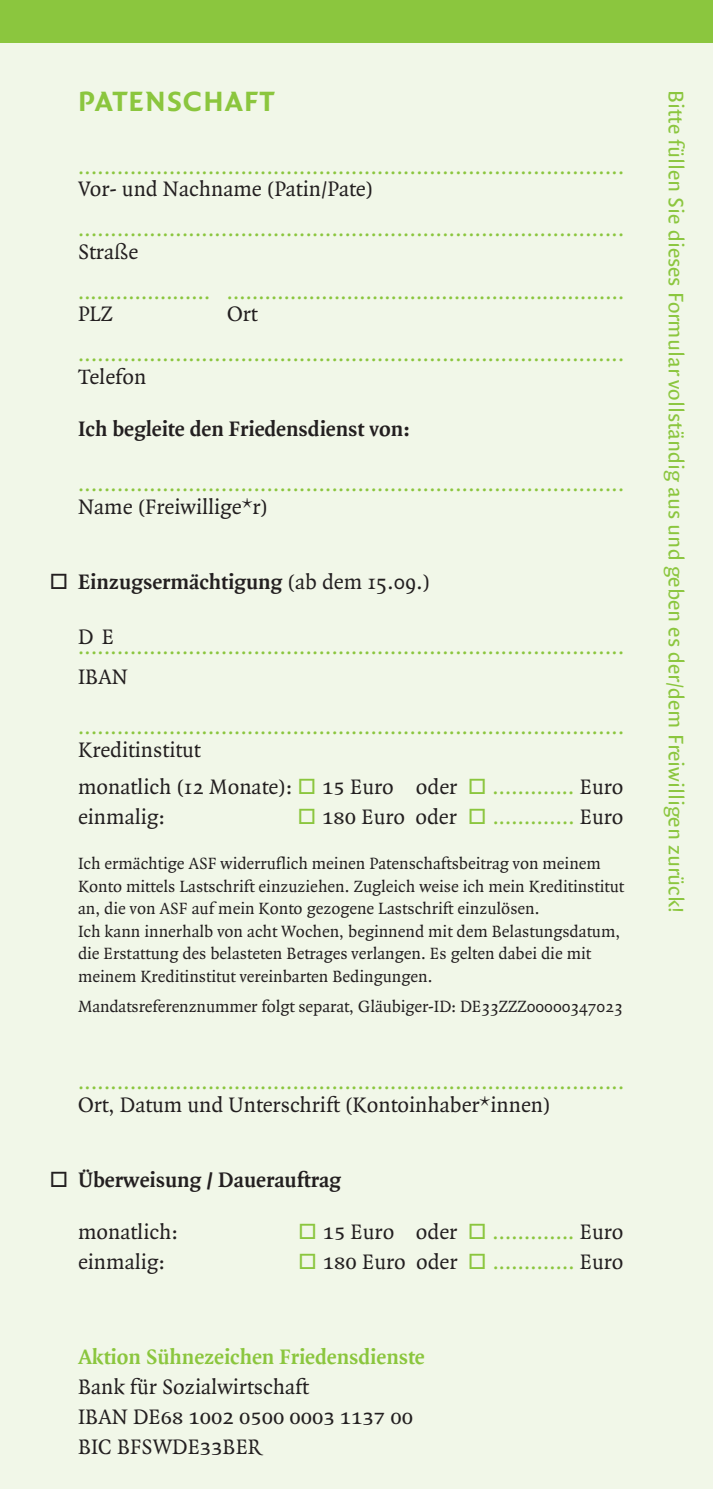
<style>
.page{position:relative;width:713px;height:1489px;background:#fff}
.page>*{position:absolute;margin:0;border:0;box-sizing:border-box;transform-origin:0 0}
.t1{font:700 30px "Quadraat Sans";letter-spacing:.05em;color:#8bc63e}
.t2{font:22.5px "Quadraat";color:#8bc63e}
.t3{font:22.5px/37.5px "Quadraat";color:#231f20}
.t4{font:700 22.5px "Quadraat";color:#231f20}
.t5{font:22.5px "Quadraat Sans";color:#8bc63e}
.t6{font:22.5px/30px "Quadraat Small Caps";color:#231f20}
.t7{font:700 22.5px "Quadraat";color:#8bc63e}
.t8{font:17.5px/22.5px "Quadraat";color:#231f20}
.s1{font-family:"The Sans Expert";font-weight:400}
.s2{font-weight:400}
.s3{font-family:"The Sans Expert";color:#8bc63e}
.s4{font-family:"Quadraat Small Caps"}
.s5{color:#8bc63e}
.s6{font-family:"The Sans Expert"}
.s7{font-family:"Quadraat Small Caps";color:#231f20}
.s8{color:#231f20}
.s9{font-family:"Quadraat"}
</style>
<div class="page">
<div style="left:0;top:0;width:712px;height:1488px;background:#f1f7e8"></div>
<div style="left:0;top:0;width:712px;height:43px;background:#8bc63e"></div>
<h1 class="t1" style="left:78px;top:83px;width:197px">PATENSCHAFT</h1>
<p class="t2" style="left:78px;top:153px;width:547px">....................................................................................</p>
<p class="t3" style="left:78px;top:170px;width:296px">Vor- und Nachname (Patin/Pate)</p>
<p class="t2" style="left:78px;top:215px;width:547px">....................................................................................</p>
<p class="t3" style="left:78px;top:232px;width:62px">Straße</p>
<p class="t2" style="left:78px;top:278px;width:547px">..................... ...............................................................</p>
<p class="t3" style="left:78px;top:295px;width:36px">PLZ</p>
<p class="t3" style="left:227px;top:295px;width:32px">Ort</p>
<p class="t2" style="left:78px;top:340px;width:547px">....................................................................................</p>
<p class="t3" style="left:78px;top:357px;width:70px">Telefon</p>
<p class="t4" style="left:78px;top:415px;width:333px">Ich begleite den Friedensdienst von:</p>
<p class="t2" style="left:78px;top:470px;width:547px">....................................................................................</p>
<p class="t3" style="left:78px;top:487px;width:191px">Name (Freiwillige*r)</p>
<p class="t4" style="left:49px;top:568px;width:382px"><span class="s1">ò</span> Einzugsermächtigung <span class="s2">(ab dem 15.09.)</span></p>
<p class="t3" style="left:78px;top:617px;width:38px">D E</p>
<p class="t2" style="left:78px;top:633px;width:547px">....................................................................................</p>
<p class="t3" style="left:78px;top:657px;width:51px">IBAN</p>
<p class="t2" style="left:78px;top:713px;width:547px">....................................................................................</p>
<p class="t3" style="left:78px;top:730px;width:546px">Kreditinstitut<br>monatlich (12 Monate): <span class="s3">ò</span> <span class="s4">15</span> Euro oder <span class="s3">ò</span> <span class="s5">.............</span> Euro</p>
<p class="t3" style="left:78px;top:797px;width:88px">einmalig:</p>
<p class="t2" style="left:297px;top:803px;width:327px"><span class="s6">ò</span> <span class="s7">180</span> <span class="s8">Euro oder</span> <span class="s6">ò</span> ............. <span class="s8">Euro</span></p>
<p class="t8" style="left:78px;top:851px;width:547px">Ich ermächtige ASF widerruflich meinen Patenschaftsbeitrag von meinem Konto mittels Lastschrift einzuziehen. Zugleich weise ich mein Kreditinstitut an, die von ASF auf mein Konto gezogene Lastschrift einzulösen.<br>Ich kann innerhalb von acht Wochen, beginnend mit dem Belastungs datum, die Erstattung des belasteten Betrages verlangen. Es gelten dabei die mit meinem Kreditinstitut vereinbarten Bedingungen.</p>
<p class="t8" style="left:78px;top:994px;width:546px">Mandatsreferenznummer folgt separat, Gläubiger-ID: DE33ZZZ00000347023</p>
<p class="t2" style="left:78px;top:1068px;width:547px">....................................................................................</p>
<p class="t3" style="left:78px;top:1085px;width:474px">Ort, Datum und Unterschrift (Kontoinhaber*innen)</p>
<p class="t4" style="left:49px;top:1165px;width:293px"><span class="s1">ò</span> Überweisung / Dauerauftrag</p>
<p class="t3" style="left:78px;top:1212px;width:101px">monatlich:</p>
<p class="t2" style="left:298px;top:1218px;width:327px"><span class="s6">ò</span> <span class="s7">15</span> <span class="s8">Euro oder</span> <span class="s6">ò</span> ............. <span class="s8">Euro</span></p>
<p class="t3" style="left:78px;top:1242px;width:88px">einmalig:</p>
<p class="t2" style="left:298px;top:1248px;width:327px"><span class="s6">ò</span> <span class="s7">180</span> <span class="s8">Euro oder</span> <span class="s6">ò</span> ............. <span class="s8">Euro</span></p>
<p class="t7" style="left:78px;top:1343px;width:348px">Aktion Sühnezeichen Friedensdienste</p>
<p class="t3" style="left:78px;top:1367px;width:232px">Bank für Sozialwirtschaft</p>
<p class="t6" style="left:78px;top:1401px;width:336px"><span class="s9">IBAN DE</span>68 1002 0500 0003 1137 00<br>BIC BFSWDE33BER</p>
<p class="t5" style="left:689px;top:90px;width:824px;rotate:90deg">Bitte füllen Sie dieses Formular vollständig aus und geben es der/dem Freiwilligen zurück!</p>
</div>
